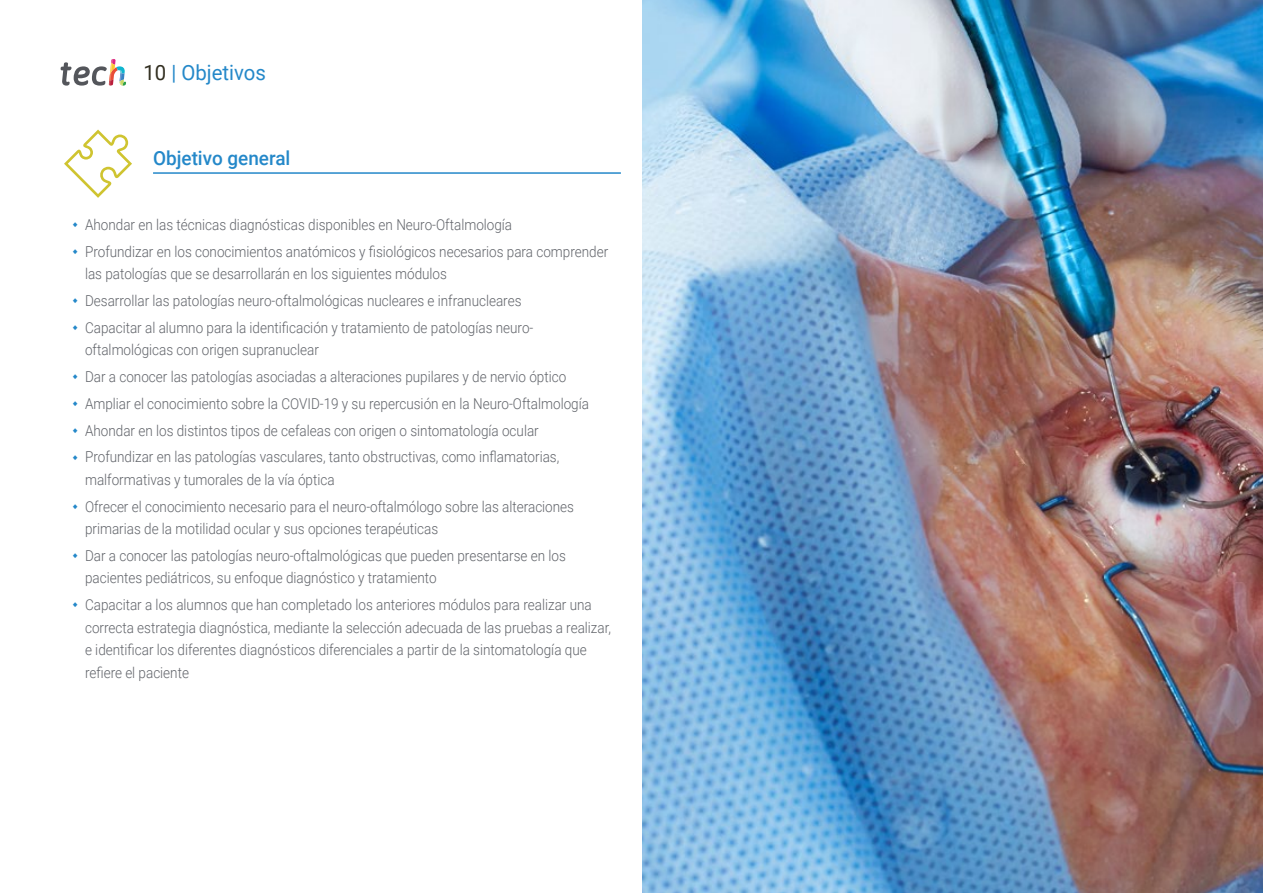
<style>
.page{position:relative;width:1263px;height:893px;background:#fff}
.page>*{position:absolute;margin:0;border:0;box-sizing:border-box;transform-origin:0 0}
.t1{font:21px "Roboto";color:#2488c9}
.t2{font:500 19.5px "Roboto";color:#2488c9}
.t3{font:300 15px/26.7px "Roboto";color:#61646a;scale:.9 1}
.s1{color:#312e20}
</style>
<div class="page">
<hr style="left:153px;top:173px;width:468px;height:1px;background:#2488c9">
<svg style="left:64px;top:130px;width:68px;height:68px"></svg>
<svg style="left:61px;top:59px;width:65px;height:27px"></svg>
<img style="left:642px;top:0;width:621px;height:893px">
<h1 class="t1" style="left:144px;top:57px;width:124px"><span class="s1">10</span> | Objetivos</h1>
<h2 class="t2" style="left:153px;top:144px;width:139px">Objetivo general</h2>
<p class="t3" style="left:85px;top:211px;width:583px">Ahondar en las técnicas diagnósticas disponibles en Neuro-Oftalmología<br>Profundizar en los conocimientos anatómicos y fisiológicos necesarios para comprender</p>
<p class="t3" style="left:85px;top:260px;width:500px">las patologías que se desarrollarán en los siguientes módulos<br>Desarrollar las patologías neuro-oftalmológicas nucleares e infranucleares<br>Capacitar al alumno para la identificación y tratamiento de patologías neuro-</p>
<p class="t3" style="left:85px;top:336px;width:561px">oftalmológicas con origen supranuclear<br>Dar a conocer las patologías asociadas a alteraciones pupilares y de nervio óptico Ampliar el conocimiento sobre la COVID-19 y su repercusión en la Neuro-Oftalmología Ahondar en los distintos tipos de cefaleas con origen o sintomatología ocular Profundizar en las patologías vasculares, tanto obstructivas, como inflamatorias,</p>
<p class="t3" style="left:85px;top:466px;width:545px">malformativas y tumorales de la vía óptica<br>Ofrecer el conocimiento necesario para el neuro-oftalmólogo sobre las alteraciones</p>
<p class="t3" style="left:85px;top:515px;width:536px">primarias de la motilidad ocular y sus opciones terapéuticas<br>Dar a conocer las patologías neuro-oftalmológicas que pueden presentarse en los</p>
<p class="t3" style="left:85px;top:564px;width:565px">pacientes pediátricos, su enfoque diagnóstico y tratamiento<br>Capacitar a los alumnos que han completado los anteriores módulos para realizar una</p>
<p class="t3" style="left:85px;top:615px;width:586px;line-height:22.5px">correcta estrategia diagnóstica, mediante la selección adecuada de las pruebas a realizar, e identificar los diferentes diagnósticos diferenciales a partir de la sintomatología que refiere el paciente</p>
</div>
